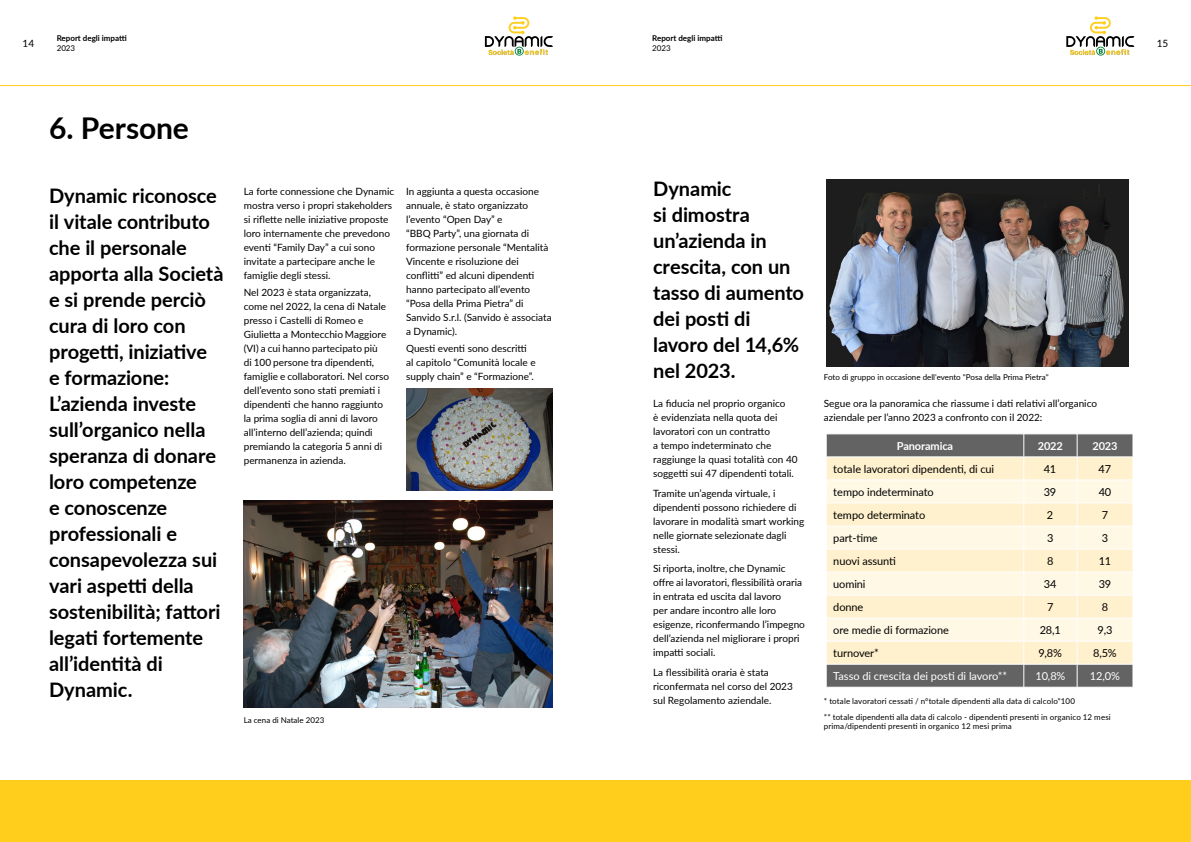
<style>
.page{position:relative;width:1191px;height:842px;background:#fff}
.page>*{position:absolute;margin:0;border:0;box-sizing:border-box;transform-origin:0 0}
.t1{font:700 30px "Lato";letter-spacing:-.005em;color:#000}
.t2{font:700 20px/26px "Lato";letter-spacing:-.005em;color:#000}
.t3{font:11px "Lato";letter-spacing:-.01em;color:#000}
.t4{font:11px "Lato";color:#fff}
.t5{font:700 11px "Lato";letter-spacing:-.015em;color:#fff}
.t6{font:10px/14px "Lato";color:#000}
.t7{font:8px/15.3px "Lato";letter-spacing:.01em;color:#000}
.t8{font:700 8px "Lato";color:#000}
</style>
<div class="page">
<div style="left:0;top:780px;width:1191px;height:62px;background:#ffcd1c"></div>
<div style="left:827px;top:435px;width:305px;height:252px;background:#646363"></div>
<div style="left:827px;top:458px;width:305px;height:206px;background:#fff1cd"></div>
<svg style="left:827px;top:481px;width:305px;height:160px;background:#fff5db"></svg>
<hr style="left:826px;top:457px;width:197px;height:1px;background:#fff">
<hr style="left:1023px;top:457px;width:54px;height:1px;background:#fff">
<hr style="left:1077px;top:457px;width:56px;height:1px;background:#fff">
<hr style="left:826px;top:480px;width:197px;height:1px;background:#fff">
<hr style="left:1023px;top:480px;width:54px;height:1px;background:#fff">
<hr style="left:1077px;top:480px;width:56px;height:1px;background:#fff">
<hr style="left:826px;top:503px;width:197px;height:1px;background:#fff">
<hr style="left:1023px;top:503px;width:54px;height:1px;background:#fff">
<hr style="left:1077px;top:503px;width:56px;height:1px;background:#fff">
<hr style="left:826px;top:526px;width:197px;height:1px;background:#fff">
<hr style="left:1023px;top:526px;width:54px;height:1px;background:#fff">
<hr style="left:1077px;top:526px;width:56px;height:1px;background:#fff">
<hr style="left:826px;top:549px;width:197px;height:1px;background:#fff">
<hr style="left:1023px;top:549px;width:54px;height:1px;background:#fff">
<hr style="left:1077px;top:549px;width:56px;height:1px;background:#fff">
<hr style="left:826px;top:572px;width:197px;height:1px;background:#fff">
<hr style="left:1023px;top:572px;width:54px;height:1px;background:#fff">
<hr style="left:1077px;top:572px;width:56px;height:1px;background:#fff">
<hr style="left:826px;top:595px;width:197px;height:1px;background:#fff">
<hr style="left:1023px;top:595px;width:54px;height:1px;background:#fff">
<hr style="left:1077px;top:595px;width:56px;height:1px;background:#fff">
<hr style="left:826px;top:618px;width:197px;height:1px;background:#fff">
<hr style="left:1023px;top:618px;width:54px;height:1px;background:#fff">
<hr style="left:1077px;top:618px;width:56px;height:1px;background:#fff">
<hr style="left:826px;top:641px;width:197px;height:1px;background:#fff">
<hr style="left:1023px;top:641px;width:54px;height:1px;background:#fff">
<hr style="left:1077px;top:641px;width:56px;height:1px;background:#fff">
<hr style="left:826px;top:664px;width:197px;height:1px;background:#fff">
<svg style="left:826px;top:434px;width:1px;height:253px"></svg>
<hr style="left:1023px;top:664px;width:54px;height:1px;background:#fff">
<svg style="left:1023px;top:434px;width:1px;height:253px"></svg>
<hr style="left:1077px;top:664px;width:56px;height:1px;background:#fff">
<svg style="left:1077px;top:434px;width:1px;height:253px"></svg>
<svg style="left:1132px;top:434px;width:1px;height:253px"></svg>
<img style="left:243px;top:500px;width:310px;height:207px">
<img style="left:826px;top:180px;width:302px;height:186px">
<img style="left:406px;top:388px;width:147px;height:103px">
<svg style="left:485px;top:16px;width:68px;height:40px"></svg>
<svg style="left:1066px;top:16px;width:68px;height:40px"></svg>
<hr style="left:0;top:85px;width:595px;height:1px;background:#ffcd1c">
<hr style="left:595px;top:85px;width:596px;height:1px;background:#ffcd1c">
<p class="t8" style="left:57px;top:32px;width:72px">Report degli impatti</p>
<p class="t7" style="left:57px;top:40px;width:20px">2023</p>
<p class="t8" style="left:652px;top:32px;width:72px">Report degli impatti</p>
<p class="t7" style="left:652px;top:40px;width:20px">2023</p>
<p class="t6" style="left:23px;top:35px;width:13px">14</p>
<p class="t6" style="left:1156px;top:35px;width:13px">15</p>
<h1 class="t1" style="left:49px;top:106px;width:141px">6. Persone</h1>
<p class="t2" style="left:49px;top:182px;width:176px">Dynamic riconosce il vitale contributo che il personale apporta alla Società e si prende perciò cura di loro con progetti, iniziative<br>e formazione:<br>L’azienda investe sull’organico nella speranza di donare loro competenze<br>e conoscenze professionali e consapevolezza sui vari aspetti della sostenibilità; fattori legati fortemente all’identità di<br>Dynamic.</p>
<p class="t6" style="left:244px;top:184px;width:152px">La forte connessione che Dynamic mostra verso i propri stakeholders si riflette nelle iniziative proposte loro internamente che prevedono eventi “Family Day” a cui sono invitate a partecipare anche le famiglie degli stessi.</p>
<p class="t6" style="left:244px;top:285px;width:147px">Nel 2023 è stata organizzata, come nel 2022, la cena di Natale presso i Castelli di Romeo e<br>Giulietta a Montecchio Maggiore (VI) a cui hanno partecipato più<br>di 100 persone tra dipendenti, famiglie e collaboratori. Nel corso dell’evento sono stati premiati i dipendenti che hanno raggiunto la prima soglia di anni di lavoro all’interno dell’azienda; quindi premiando la categoria 5 anni di permanenza in azienda.</p>
<p class="t7" style="left:244px;top:712px;width:82px">La cena di Natale 2023</p>
<p class="t6" style="left:406px;top:184px;width:147px">In aggiunta a questa occasione annuale, è stato organizzato l’evento “Open Day” e<br>“BBQ Party”, una giornata di formazione personale “Mentalità<br>Vincente e risoluzione dei conflitti” ed alcuni dipendenti hanno partecipato all’evento “Posa della Prima Pietra” di<br>Sanvido S.r.l. (Sanvido è associata a Dynamic).</p>
<p class="t6" style="left:406px;top:341px;width:131px">Questi eventi sono descritti al capitolo “Comunità locale e supply chain” e “Formazione”.</p>
<h2 class="t2" style="left:653px;top:174px;width:152px">Dynamic<br>si dimostra un’azienda in crescita, con un tasso di aumento dei posti di lavoro del 14,6% nel 2023.</h2>
<p class="t6" style="left:653px;top:396px;width:146px">La fiducia nel proprio organico<br>è evidenziata nella quota dei lavoratori con un contratto<br>a tempo indeterminato che raggiunge la quasi totalità con 40 soggetti sui 47 dipendenti totali.</p>
<p class="t6" style="left:653px;top:485px;width:153px">Tramite un’agenda virtuale, i dipendenti possono richiedere di lavorare in modalità smart working nelle giornate selezionate dagli stessi.</p>
<p class="t6" style="left:653px;top:561px;width:153px">Si riporta, inoltre, che Dynamic offre ai lavoratori, flessibilità oraria in entrata ed uscita dal lavoro<br>per andare incontro alle loro esigenze, riconfermando l’impegno dell’azienda nel migliorare i propri impatti sociali.</p>
<p class="t6" style="left:653px;top:665px;width:141px">La flessibilità oraria è stata riconfermata nel corso del 2023 sul Regolamento aziendale.</p>
<p class="t7" style="left:824px;top:369px;width:226px">Foto di gruppo in occasione dell'evento "Posa della Prima Pietra"</p>
<p class="t6" style="left:824px;top:396px;width:275px">Segue ora la panoramica che riassume i dati relativi all’organico aziendale per l’anno 2023 a confronto con il 2022:</p>
<p class="t5" style="left:896px;top:438px;width:58px">Panoramica</p>
<p class="t5" style="left:1038px;top:438px;width:26px">2022</p>
<p class="t5" style="left:1092px;top:438px;width:26px">2023</p>
<p class="t3" style="left:833px;top:461px;width:162px">totale lavoratori dipendenti, di cui</p>
<p class="t3" style="left:1043px;top:461px;width:14px">41</p>
<p class="t3" style="left:1098px;top:461px;width:14px">47</p>
<p class="t3" style="left:833px;top:484px;width:102px">tempo indeterminato</p>
<p class="t3" style="left:1043px;top:484px;width:14px">39</p>
<p class="t3" style="left:1098px;top:484px;width:14px">40</p>
<p class="t3" style="left:833px;top:507px;width:93px">tempo determinato</p>
<p class="t3" style="left:1047px;top:507px;width:8px">2</p>
<p class="t3" style="left:1101px;top:507px;width:8px">7</p>
<p class="t3" style="left:833px;top:530px;width:46px">part-time</p>
<p class="t3" style="left:1047px;top:530px;width:8px">3</p>
<p class="t3" style="left:1101px;top:530px;width:8px">3</p>
<p class="t3" style="left:833px;top:553px;width:64px">nuovi assunti</p>
<p class="t3" style="left:1047px;top:553px;width:8px">8</p>
<p class="t3" style="left:1098px;top:553px;width:14px">11</p>
<p class="t3" style="left:833px;top:576px;width:34px">uomini</p>
<p class="t3" style="left:1043px;top:576px;width:14px">34</p>
<p class="t3" style="left:1098px;top:576px;width:14px">39</p>
<p class="t3" style="left:833px;top:599px;width:32px">donne</p>
<p class="t3" style="left:1047px;top:599px;width:8px">7</p>
<p class="t3" style="left:1101px;top:599px;width:8px">8</p>
<p class="t3" style="left:833px;top:622px;width:117px">ore medie di formazione</p>
<p class="t3" style="left:1039px;top:622px;width:23px">28,1</p>
<p class="t3" style="left:1097px;top:622px;width:16px">9,3</p>
<p class="t3" style="left:833px;top:645px;width:47px">turnover*</p>
<p class="t3" style="left:1038px;top:645px;width:25px">9,8%</p>
<p class="t3" style="left:1093px;top:645px;width:25px">8,5%</p>
<p class="t4" style="left:833px;top:668px;width:175px">Tasso di crescita dei posti di lavoro**</p>
<p class="t4" style="left:1035px;top:668px;width:32px">10,8%</p>
<p class="t4" style="left:1090px;top:668px;width:32px">12,0%</p>
<p class="t7" style="left:824px;top:693px;width:288px">* totale lavoratori cessati / n°totale dipendenti alla data di calcolo*100<br>** totale dipendenti alla data di calcolo - dipendenti presenti in organico 12 mesi</p>
<p class="t7" style="left:824px;top:718px;width:189px">prima/dipendenti presenti in organico 12 mesi prima</p>
</div>
